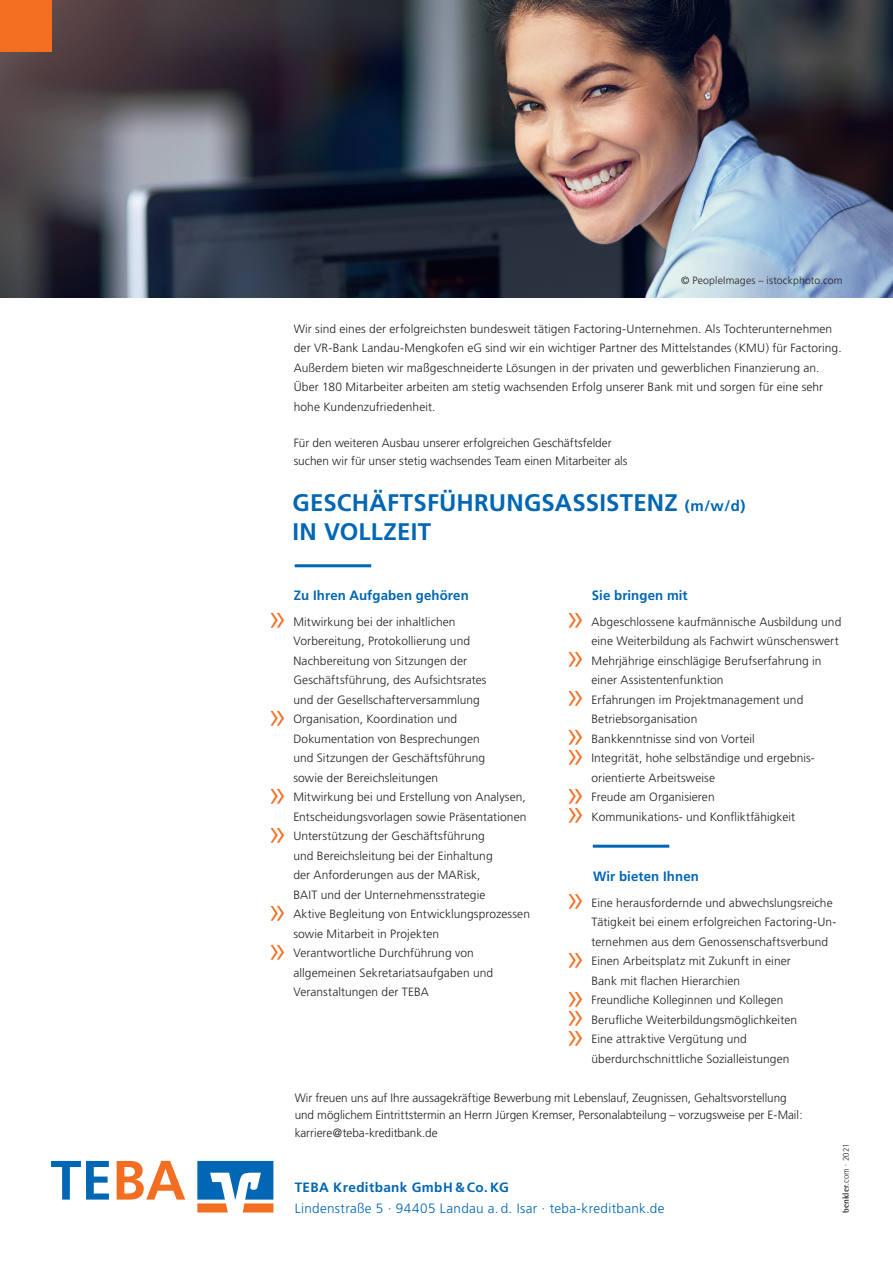
<style>
.page{position:relative;width:893px;height:1263px;background:#fff}
.page>*{position:absolute;margin:0;border:0;box-sizing:border-box;transform-origin:0 0}
.t1{font:300 36px "Frutiger";color:#f36e21}
.t2{font:700 24px/28.8px "Frutiger";letter-spacing:.01em;color:#0166b3}
.t3{font:300 13.5px "Frutiger";letter-spacing:.025em;color:#0166b3}
.t4{font:700 13.5px "Frutiger";letter-spacing:.01em;color:#0166b3}
.t5{font:700 13.5px "Frutiger";letter-spacing:.03em;color:#0166b3}
.t6{font:300 12px/19.5px "Frutiger";letter-spacing:.005em;color:#231f20}
.t7{font:300 10.5px "Frutiger";letter-spacing:.015em;color:#231f20}
.t8{font:300 9px "Rotis Semi Sans";letter-spacing:.01em;color:#231f20}
.s1{font-size:15px}
.s2{font-weight:700}
</style>
<div class="page">
<svg style="left:197px;top:1161px;width:76px;height:51px"></svg>
<svg style="left:117px;top:1161px;width:68px;height:38px"></svg>
<svg style="left:51px;top:1161px;width:58px;height:38px"></svg>
<img style="left:0;top:0;width:893px;height:298px">
<div style="left:0;top:0;width:51px;height:51px;background:#f36e21"></div>
<hr style="left:295px;top:564px;width:76px;height:3px;background:#0166b3">
<hr style="left:593px;top:845px;width:76px;height:3px;background:#0166b3">
<p class="t7" style="left:681px;top:274px;width:163px">© PeopleImages – istockphoto.com</p>
<p class="t6" style="left:294px;top:319px;width:549px">Wir sind eines der erfolgreichsten bundesweit tätigen Factoring-Unternehmen. Als Tochterunternehmen der VR-Bank Landau-Mengkofen eG sind wir ein wichtiger Partner des Mittelstandes (KMU) für Factoring.<br>Außerdem bieten wir maßgeschneiderte Lösungen in der privaten und gewerblichen Finanzierung an.<br>Über 180 Mitarbeiter arbeiten am stetig wachsenden Erfolg unserer Bank mit und sorgen für eine sehr hohe Kundenzufriedenheit.</p>
<p class="t6" style="left:294px;top:435px;width:335px;line-height:17.2px">Für den weiteren Ausbau unserer erfolgreichen Geschäftsfelder suchen wir für unser stetig wachsendes Team einen Mitarbeiter als</p>
<h2 class="t2" style="left:293px;top:488px;width:454px">GESCHÄFTSFÜHRUNGSASSISTENZ <span class="s1">(m/w/d)<br></span>IN VOLLZEIT</h2>
<p class="t4" style="left:294px;top:587px;width:176px">Zu Ihren Aufgaben gehören</p>
<h1 class="t1" style="left:267px;top:597px;width:22px">»</h1>
<p class="t6" style="left:293px;top:612px;width:195px">Mitwirkung bei der inhaltlichen Vorbereitung, Protokollierung und Nachbereitung von Sitzungen der Geschäftsführung, des Aufsichtsrates und der Gesellschafterversammlung</p>
<h1 class="t1" style="left:267px;top:695px;width:22px">»</h1>
<p class="t6" style="left:293px;top:709px;width:193px">Organisation, Koordination und Dokumentation von Besprechungen und Sitzungen der Geschäftsführung sowie der Bereichsleitungen</p>
<h1 class="t1" style="left:267px;top:773px;width:22px">»</h1>
<p class="t6" style="left:293px;top:787px;width:235px">Mitwirkung bei und Erstellung von Analysen,<br>Entscheidungsvorlagen sowie Präsentationen</p>
<h1 class="t1" style="left:267px;top:812px;width:22px">»</h1>
<p class="t6" style="left:293px;top:826px;width:201px">Unterstützung der Geschäftsführung und Bereichsleitung bei der Einhaltung der Anforderungen aus der MARisk, BAIT und der Unternehmensstrategie</p>
<h1 class="t1" style="left:267px;top:890px;width:22px">»</h1>
<p class="t6" style="left:293px;top:904px;width:238px">Aktive Begleitung von Entwicklungsprozessen sowie Mitarbeit in Projekten</p>
<h1 class="t1" style="left:267px;top:929px;width:22px">»</h1>
<p class="t6" style="left:293px;top:943px;width:201px">Verantwortliche Durchführung von allgemeinen Sekretariatsaufgaben und<br>Veranstaltungen der TEBA</p>
<p class="t4" style="left:592px;top:587px;width:97px">Sie bringen mit</p>
<h1 class="t1" style="left:565px;top:597px;width:22px">»</h1>
<p class="t6" style="left:591px;top:612px;width:251px">Abgeschlossene kaufmännische Ausbildung und eine Weiterbildung als Fachwirt wünschenswert</p>
<h1 class="t1" style="left:565px;top:636px;width:22px">»</h1>
<p class="t6" style="left:591px;top:651px;width:231px">Mehrjährige einschlägige Berufserfahrung in einer Assistentenfunktion</p>
<h1 class="t1" style="left:565px;top:675px;width:22px">»</h1>
<p class="t6" style="left:591px;top:690px;width:213px">Erfahrungen im Projektmanagement und<br>Betriebsorganisation</p>
<h1 class="t1" style="left:565px;top:714px;width:22px">»</h1>
<p class="t6" style="left:591px;top:729px;width:165px">Bankkenntnisse sind von Vorteil</p>
<h1 class="t1" style="left:565px;top:734px;width:22px">»</h1>
<p class="t6" style="left:591px;top:748px;width:225px">Integrität, hohe selbständige und ergebnis&shy;orientierte Arbeitsweise</p>
<h1 class="t1" style="left:565px;top:773px;width:22px">»</h1>
<p class="t6" style="left:591px;top:787px;width:125px">Freude am Organisieren</p>
<h1 class="t1" style="left:565px;top:792px;width:22px">»</h1>
<p class="t6" style="left:591px;top:807px;width:205px">Kommunikations- und Konfliktfähigkeit</p>
<p class="t4" style="left:593px;top:869px;width:107px">Wir bieten Ihnen</p>
<h1 class="t1" style="left:565px;top:879px;width:22px">»</h1>
<p class="t6" style="left:591px;top:893px;width:247px">Eine herausfordernde und abwechslungsreiche<br>Tätigkeit bei einem erfolgreichen Factoring-Un&shy;ternehmen aus dem Genossenschaftsverbund</p>
<h1 class="t1" style="left:565px;top:937px;width:22px">»</h1>
<p class="t6" style="left:591px;top:951px;width:201px">Einen Arbeitsplatz mit Zukunft in einer<br>Bank mit flachen Hierarchien</p>
<h1 class="t1" style="left:565px;top:976px;width:22px">»</h1>
<p class="t6" style="left:591px;top:990px;width:193px">Freundliche Kolleginnen und Kollegen</p>
<h1 class="t1" style="left:565px;top:996px;width:22px">»</h1>
<p class="t6" style="left:591px;top:1010px;width:207px">Berufliche Weiterbildungsmöglichkeiten</p>
<h1 class="t1" style="left:565px;top:1015px;width:22px">»</h1>
<p class="t6" style="left:591px;top:1029px;width:200px">Eine attraktive Vergütung und überdurchschnittliche Sozialleistungen</p>
<p class="t6" style="left:295px;top:1089px;width:509px;line-height:17.2px">Wir freuen uns auf Ihre aussagekräftige Bewerbung mit Lebenslauf, Zeugnissen, Gehaltsvorstellung und möglichem Eintrittstermin an Herrn Jürgen Kremser, Personalabteilung – vorzugsweise per E-Mail: karriere@teba-kreditbank.de</p>
<p class="t5" style="left:295px;top:1179px;width:216px">TEBA Kreditbank GmbH &amp; Co.KG</p>
<p class="t3" style="left:295px;top:1200px;width:371px">Lindenstraße 5 · 94405 Landau a. d. Isar · teba-kreditbank.de</p>
<p class="t8" style="left:841px;top:1213px;width:71px;rotate:-90deg"><span class="s2">benkler</span>.com · 2021</p>
</div>
